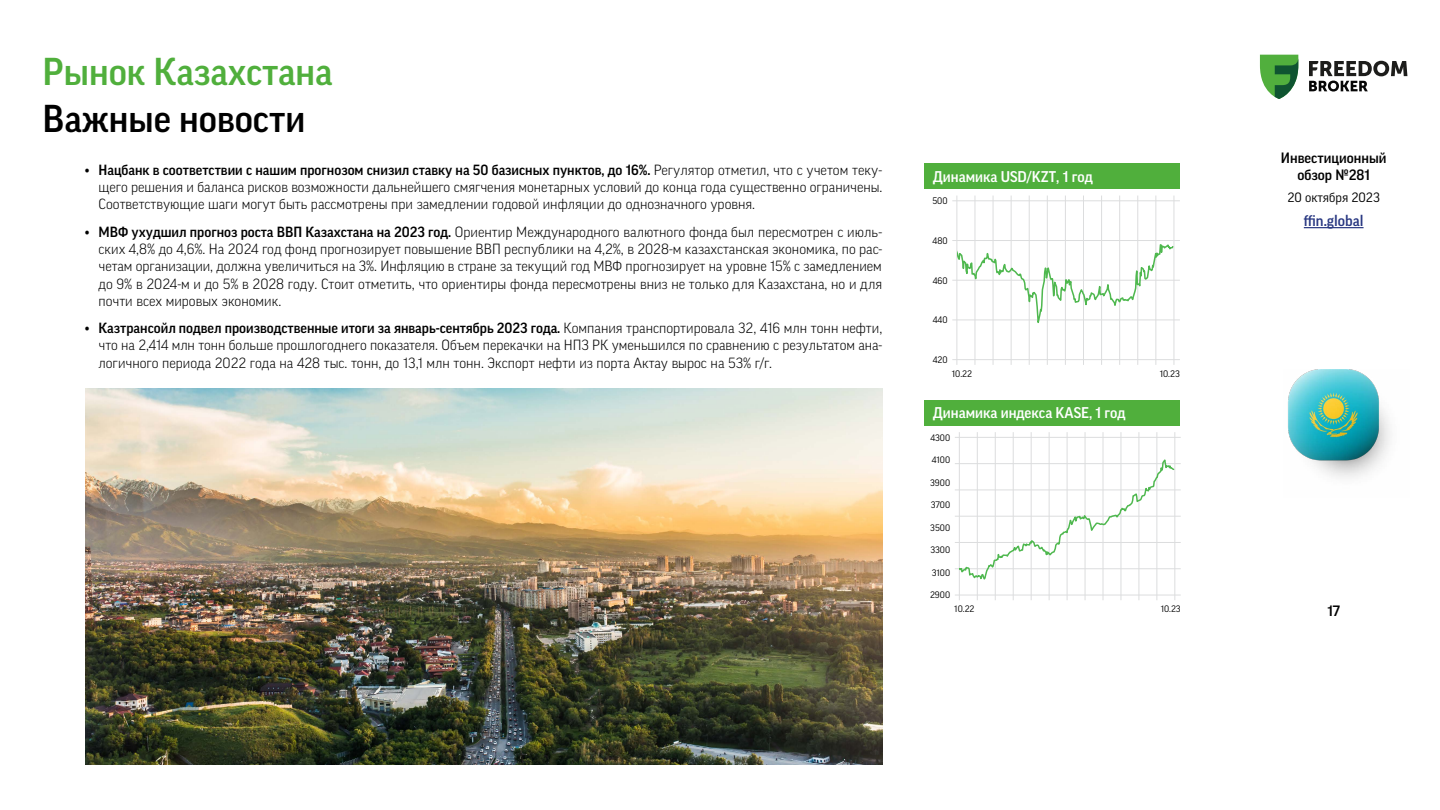
<style>
.page{position:relative;width:1440px;height:810px;background:#fff}
.page>*{position:absolute;margin:0;border:0;box-sizing:border-box;transform-origin:0 0}
.t1{font:500 37.5px "Good Pro";color:#50af3c}
.t2{font:500 37.5px "Good Pro";color:#000}
.t3{font:500 15px "Good Pro";color:#fff}
.t4{font:500 15px "Good Pro";color:#293882}
.t5{font:500 14.48px/17.4px "Good Pro";color:#000;text-align:center}
.t6{font:300 14.25px/17.1px "Good Pro";color:#000;text-align:justify}
.t7{font:13.05px "Good Pro";color:#000}
.t8{font:9.15px "Good Pro";color:#000}
.t9{font:9.07px "Good Pro";color:#000}
.s1{font-weight:500}
</style>
<div class="page">
<hr style="left:1304px;top:227px;width:60px;height:1px;background:#293882">
<svg style="left:1260px;top:55px;width:38px;height:44px"></svg>
<svg style="left:1309px;top:61px;width:98px;height:31px"></svg>
<img style="left:1288px;top:370px;width:102px;height:108px">
<img style="left:85px;top:389px;width:797px;height:376px">
<div style="left:925px;top:164px;width:255px;height:25px;background:#50af3c"></div>
<hr style="left:952px;top:200px;width:228px;height:1px;background:#dcddde">
<hr style="left:952px;top:320px;width:228px;height:1px;background:#dcddde">
<hr style="left:952px;top:280px;width:228px;height:1px;background:#dcddde">
<hr style="left:952px;top:240px;width:228px;height:1px;background:#dcddde">
<hr style="left:952px;top:359px;width:228px;height:1px;background:#dcddde">
<hr style="left:1137px;top:196px;width:1px;height:169px;background:#dcddde">
<hr style="left:1119px;top:196px;width:1px;height:169px;background:#dcddde">
<hr style="left:1101px;top:196px;width:1px;height:169px;background:#dcddde">
<hr style="left:1083px;top:196px;width:1px;height:169px;background:#dcddde">
<hr style="left:1065px;top:196px;width:1px;height:169px;background:#dcddde">
<hr style="left:1047px;top:196px;width:1px;height:169px;background:#dcddde">
<hr style="left:1029px;top:196px;width:1px;height:169px;background:#dcddde">
<hr style="left:1011px;top:196px;width:1px;height:169px;background:#dcddde">
<hr style="left:993px;top:196px;width:1px;height:169px;background:#dcddde">
<hr style="left:975px;top:196px;width:1px;height:169px;background:#dcddde">
<hr style="left:956px;top:196px;width:1px;height:169px;background:#dcddde">
<hr style="left:1155px;top:196px;width:1px;height:169px;background:#dcddde">
<hr style="left:1174px;top:196px;width:1px;height:169px;background:#dcddde">
<svg style="left:957px;top:241px;width:217px;height:92px"></svg>
<div style="left:925px;top:400px;width:255px;height:26px;background:#50af3c"></div>
<hr style="left:955px;top:437px;width:226px;height:1px;background:#dcddde">
<hr style="left:955px;top:490px;width:226px;height:1px;background:#dcddde">
<hr style="left:955px;top:463px;width:226px;height:1px;background:#dcddde">
<hr style="left:955px;top:516px;width:226px;height:1px;background:#dcddde">
<hr style="left:955px;top:542px;width:226px;height:1px;background:#dcddde">
<hr style="left:955px;top:568px;width:226px;height:1px;background:#dcddde">
<hr style="left:955px;top:595px;width:226px;height:1px;background:#dcddde">
<hr style="left:1139px;top:432px;width:1px;height:168px;background:#dcddde">
<hr style="left:1121px;top:432px;width:1px;height:168px;background:#dcddde">
<hr style="left:1103px;top:432px;width:1px;height:168px;background:#dcddde">
<hr style="left:1085px;top:432px;width:1px;height:168px;background:#dcddde">
<hr style="left:1067px;top:432px;width:1px;height:168px;background:#dcddde">
<hr style="left:1049px;top:432px;width:1px;height:168px;background:#dcddde">
<hr style="left:1031px;top:432px;width:1px;height:168px;background:#dcddde">
<hr style="left:1013px;top:432px;width:1px;height:168px;background:#dcddde">
<hr style="left:995px;top:432px;width:1px;height:168px;background:#dcddde">
<hr style="left:977px;top:432px;width:1px;height:168px;background:#dcddde">
<hr style="left:959px;top:432px;width:1px;height:168px;background:#dcddde">
<hr style="left:1156px;top:432px;width:1px;height:168px;background:#dcddde">
<hr style="left:1174px;top:432px;width:1px;height:168px;background:#dcddde">
<svg style="left:959px;top:456px;width:216px;height:126px"></svg>
<h1 class="t1" style="left:43px;top:50px;width:292px">Рынок Казахстана</h1>
<h1 class="t2" style="left:43px;top:97px;width:264px">Важные новости</h1>
<p class="t6" style="left:99px;top:162px;width:785px;text-indent:-14px"><span class="s1">• Нацбанк в соответствии с нашим прогнозом снизил ставку на 50 базисных пунктов, до 16%.</span> Регулятор отметил, что с учетом теку&shy;щего решения и баланса рисков возможности дальнейшего смягчения монетарных условий до конца года существенно ограничены.<br>Соответствующие шаги могут быть рассмотрены при замедлении годовой инфляции до однозначного уровня.</p>
<p class="t6" style="left:99px;top:224px;width:785px;text-indent:-13px"><span class="s1">• МВФ ухудшил прогноз роста ВВП Казахстана на 2023 год.</span> Ориентир Международного валютного фонда был пересмотрен с июль&shy;ских 4,8% до 4,6%. На 2024 год фонд прогнозирует повышение ВВП республики на 4,2%, в 2028-м казахстанская экономика, по рас&shy;четам организации, должна увеличиться на 3%. Инфляцию в стране за текущий год МВФ прогнозирует на уровне 15% с замедлением до 9% в 2024-м и до 5% в 2028 году. Стоит отметить, что ориентиры фонда пересмотрены вниз не только для Казахстана, но и для почти всех мировых экономик.</p>
<p class="t6" style="left:99px;top:320px;width:785px;text-indent:-13px"><span class="s1">• Казтрансойл подвел производственные итоги за январь-сентябрь 2023 года.</span> Компания транспортировала 32, 416 млн тонн нефти, что на 2,414 млн тонн больше прошлогоднего показателя. Объем перекачки на НПЗ РК уменьшился по сравнению с результатом ана&shy;логичного периода 2022 года на 428 тыс. тонн, до 13,1 млн тонн. Экспорт нефти из порта Актау вырос на 53% г/г.</p>
<p class="t3" style="left:933px;top:168px;width:161px">Динамика USD/KZT, 1 год</p>
<p class="t8" style="left:932px;top:196px;width:17px">500</p>
<p class="t8" style="left:933px;top:235px;width:17px">480</p>
<p class="t8" style="left:933px;top:275px;width:16px">460</p>
<p class="t8" style="left:933px;top:315px;width:16px">440</p>
<p class="t8" style="left:933px;top:354px;width:16px">420</p>
<p class="t8" style="left:952px;top:368px;width:22px">10.22</p>
<p class="t8" style="left:1160px;top:368px;width:22px">10.23</p>
<p class="t3" style="left:933px;top:405px;width:194px">Динамика индекса KASE, 1 год</p>
<p class="t9" style="left:930px;top:432px;width:21px">4300</p>
<p class="t9" style="left:932px;top:455px;width:20px">4100</p>
<p class="t9" style="left:930px;top:477px;width:21px">3900</p>
<p class="t9" style="left:931px;top:500px;width:21px">3700</p>
<p class="t9" style="left:930px;top:522px;width:21px">3500</p>
<p class="t9" style="left:930px;top:545px;width:21px">3300</p>
<p class="t9" style="left:932px;top:567px;width:20px">3100</p>
<p class="t9" style="left:930px;top:590px;width:22px">2900</p>
<p class="t9" style="left:954px;top:604px;width:22px">10.22</p>
<p class="t9" style="left:1161px;top:604px;width:22px">10.23</p>
<p class="t5" style="left:1281px;top:149px;width:107px">Инвестиционный обзор №281</p>
<p class="t7" style="left:1287px;top:190px;width:94px">20 октября 2023</p>
<p class="t4" style="left:1304px;top:212px;width:61px">ffin.global</p>
<p class="t5" style="left:1327px;top:602px;width:14px">17</p>
</div>
